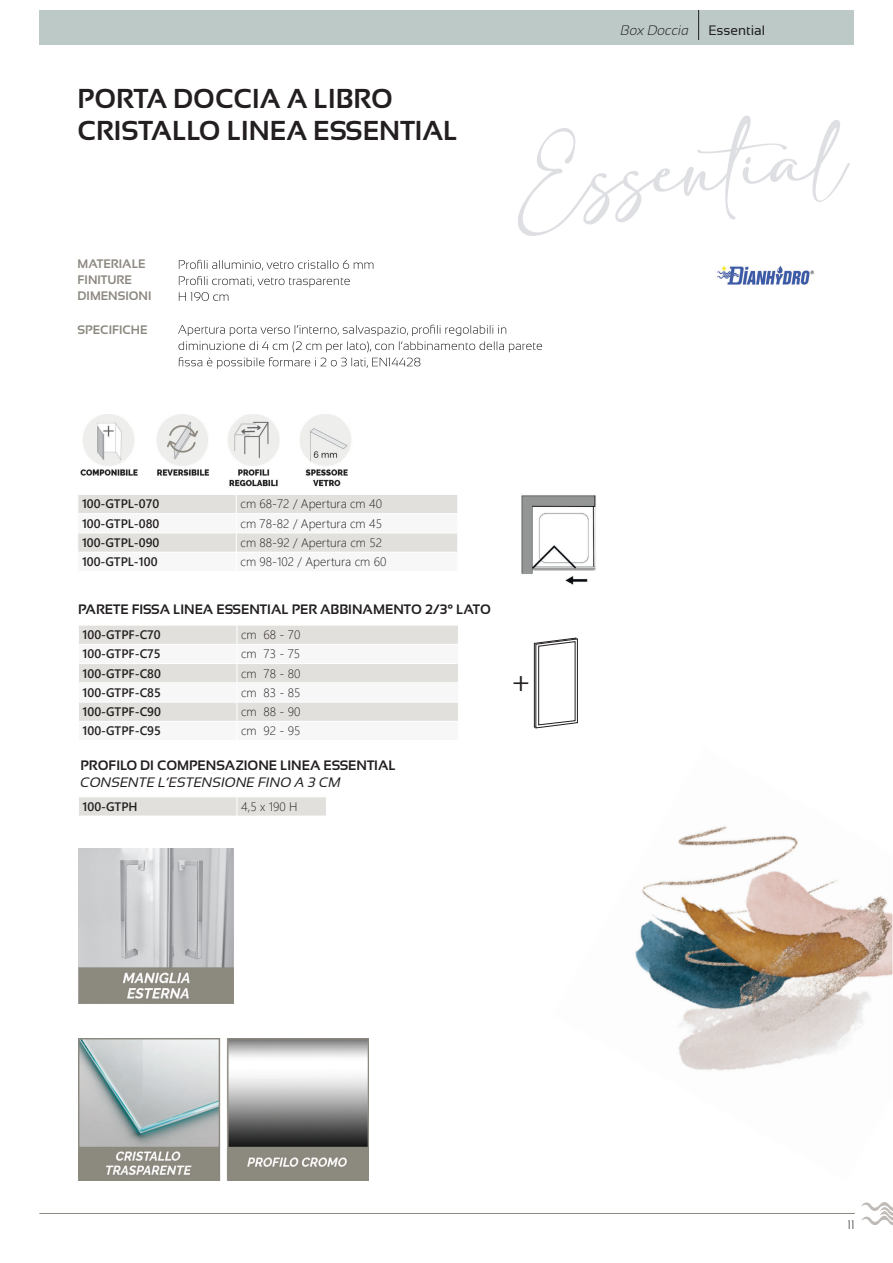
<style>
.page{position:relative;width:893px;height:1263px;background:#fff}
.page>*{position:absolute;margin:0;border:0;box-sizing:border-box;transform-origin:0 0}
.t1{font:58.2px "adelia";color:#dedfe3}
.t2{font:500 30.6px "Minion Pro";color:#231f20}
.t3{font:700 27.45px/31.5px "Sansation";color:#231f20}
.t4{font:700 13.65px "Sansation";color:#231f20}
.t5{font:italic 13.65px "Sansation";color:#231f20}
.t6{font:italic 300 13.65px "Sansation";color:#231f20}
.t7{font:13.65px "Sansation";color:#231f20}
.t8{font:12.3px "Webly Sleek UI Light";color:#231f20}
.t9{font:12.3px "Webly Sleek UI Semibold";color:#231f20}
.t10{font:700 12.3px/16.4px "Sansation";color:#8b887f}
.t11{font:300 12.3px "Sansation";color:#231f20}
</style>
<div class="page">
<div style="left:39px;top:11px;width:814px;height:34px;background:#bcc9c7"></div>
<hr style="left:39px;top:1213px;width:816px;height:1px;background:#8b887f">
<svg style="left:861px;top:1202px;width:32px;height:23px"></svg>
<svg style="left:179px;top:260px;width:194px;height:10px"></svg>
<svg style="left:179px;top:276px;width:171px;height:25px"></svg>
<svg style="left:178px;top:325px;width:364px;height:44px"></svg>
<img style="left:78px;top:849px;width:155px;height:155px">
<img style="left:716px;top:265px;width:98px;height:19px">
<img style="left:78px;top:1039px;width:290px;height:141px">
<svg style="left:78px;top:495px;width:379px;height:57px"></svg>
<img style="left:521px;top:495px;width:75px;height:90px">
<img style="left:80px;top:414px;width:271px;height:73px">
<svg style="left:698px;top:11px;width:1px;height:29px"></svg>
<svg style="left:79px;top:797px;width:247px;height:19px;background:#e3e1de"></svg>
<svg style="left:79px;top:625px;width:379px;height:96px"></svg>
<svg style="left:534px;top:638px;width:44px;height:91px"></svg>
<img style="left:635px;top:826px;width:258px;height:245px">
<h3 class="t3" style="left:78px;top:83px;width:382px">PORTA DOCCIA A LIBRO<br>CRISTALLO LINEA ESSENTIAL</h3>
<p class="t10" style="left:78px;top:255px;width:75px">MATERIALE<br>FINITURE<br>DIMENSIONI</p>
<p class="t10" style="left:78px;top:321px;width:71px">SPECIFICHE</p>
<p class="t6" style="left:621px;top:23px;width:69px">Box Doccia</p>
<p class="t7" style="left:708px;top:23px;width:58px">Essential</p>
<h1 class="t1" style="left:513px;top:161px;width:334px;rotate:-4deg">Essential</h1>
<p class="t9" style="left:82px;top:495px;width:79px">100-GTPL-070</p>
<p class="t8" style="left:241px;top:495px;width:143px">cm 68-72 / Apertura cm 40</p>
<p class="t9" style="left:82px;top:514px;width:79px">100-GTPL-080</p>
<p class="t8" style="left:241px;top:514px;width:143px">cm 78-82 / Apertura cm 45</p>
<p class="t9" style="left:82px;top:534px;width:79px">100-GTPL-090</p>
<p class="t8" style="left:241px;top:534px;width:143px">cm 88-92 / Apertura cm 52</p>
<p class="t9" style="left:82px;top:553px;width:77px">100-GTPL-100</p>
<p class="t8" style="left:241px;top:553px;width:147px">cm 98-102 / Apertura cm 60</p>
<p class="t4" style="left:78px;top:602px;width:414px">PARETE FISSA LINEA ESSENTIAL PER ABBINAMENTO 2/3° LATO</p>
<p class="t9" style="left:83px;top:626px;width:80px">100-GTPF-C70</p>
<p class="t8" style="left:241px;top:626px;width:61px">cm 68 - 70</p>
<p class="t9" style="left:83px;top:645px;width:80px">100-GTPF-C75</p>
<p class="t8" style="left:241px;top:645px;width:61px">cm 73 - 75</p>
<p class="t9" style="left:83px;top:664px;width:80px">100-GTPF-C80</p>
<p class="t8" style="left:241px;top:664px;width:61px">cm 78 - 80</p>
<p class="t9" style="left:83px;top:683px;width:80px">100-GTPF-C85</p>
<p class="t8" style="left:241px;top:683px;width:61px">cm 83 - 85</p>
<p class="t9" style="left:83px;top:703px;width:80px">100-GTPF-C90</p>
<p class="t8" style="left:241px;top:703px;width:61px">cm 88 - 90</p>
<p class="t9" style="left:83px;top:722px;width:80px">100-GTPF-C95</p>
<p class="t8" style="left:241px;top:722px;width:61px">cm 92 - 95</p>
<p class="t4" style="left:80px;top:758px;width:317px">PROFILO DI COMPENSAZIONE LINEA ESSENTIAL</p>
<p class="t5" style="left:80px;top:774px;width:262px">CONSENTE L’ESTENSIONE FINO A 3 CM</p>
<p class="t9" style="left:83px;top:798px;width:56px">100-GTPH</p>
<p class="t8" style="left:241px;top:798px;width:58px">4,5 x 190 H</p>
<h2 class="t2" style="left:512px;top:663px;width:19px">+</h2>
<p class="t11" style="left:847px;top:1218px;width:9px">11</p>
</div>
